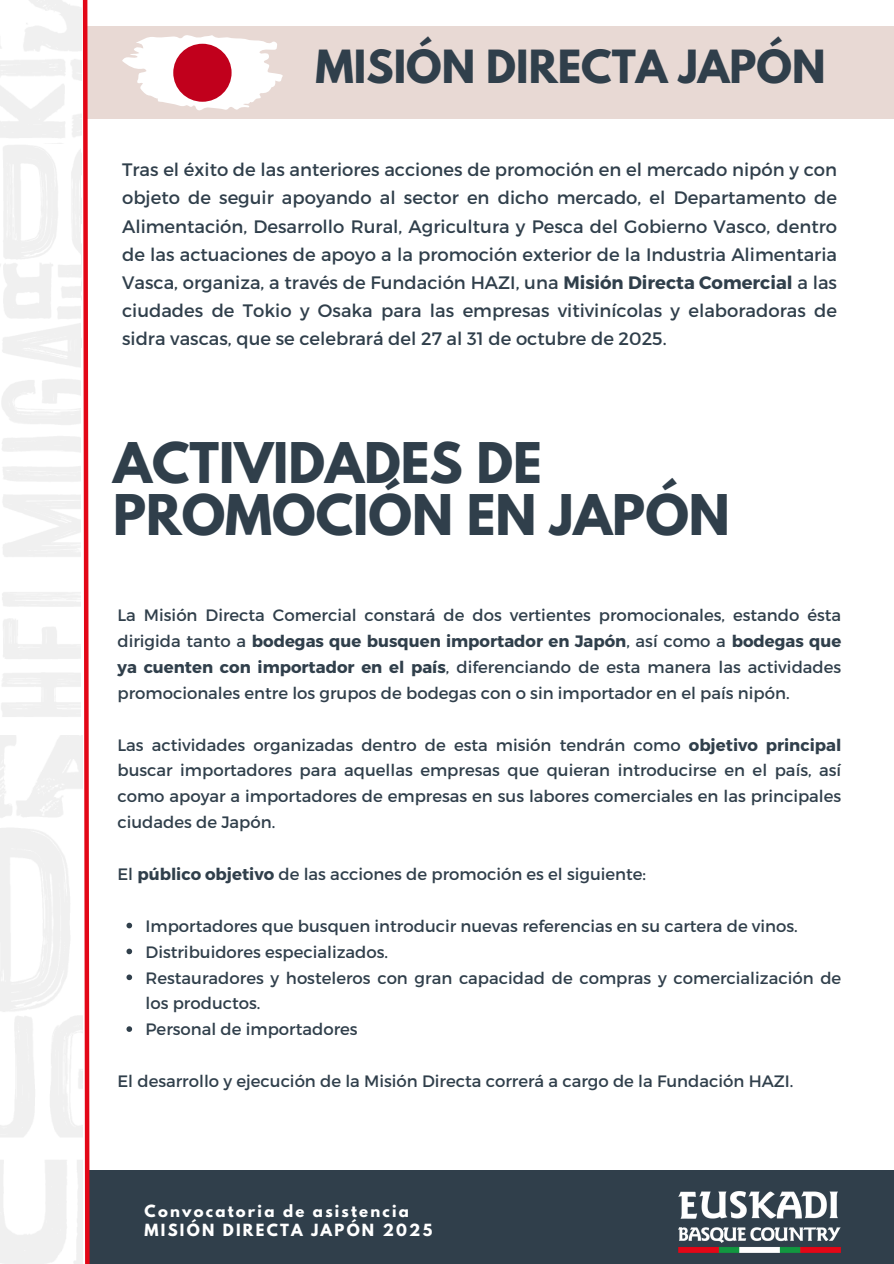
<style>
.page{position:relative;width:894px;height:1264px;background:#fff}
.page>*{position:absolute;margin:0;border:0;box-sizing:border-box;transform-origin:0 0}
.t1{font:700 49.65px/52.8px "League Spartan";color:#303f4b}
.t2{font:700 40.5px "League Spartan";color:#303f4b}
.t3{font:18px/28.2px "Montserrat";color:#303f4b;text-align:justify}
.t4{font:16.5px/25.8px "Montserrat";color:#303f4b;text-align:justify}
.t5{font:700 14.85px "League Spartan";letter-spacing:.15em;color:#fff}
.s1{font-weight:700}
</style>
<div class="page">
<div style="left:86px;top:1170px;width:807px;height:93px;background:#303f4b"></div>
<img style="left:678px;top:1191px;width:162px;height:61px">
<div style="left:85px;top:27px;width:808px;height:92px;background:#e8d9d4"></div>
<svg style="left:81px;top:0;width:11px;height:1263px"></svg>
<svg style="left:122px;top:35px;width:161px;height:75px"></svg>
<div style="left:173px;top:44px;width:58px;height:58px;background:#c1001c;border-radius:50%"></div>
<svg style="left:126px;top:922px;width:6px;height:6px"></svg>
<svg style="left:126px;top:948px;width:6px;height:6px"></svg>
<svg style="left:126px;top:974px;width:6px;height:6px"></svg>
<svg style="left:126px;top:1026px;width:6px;height:5px"></svg>
<h3 class="t2" style="left:315px;top:47px;width:511px">MISIÓN DIRECTA JAPÓN</h3>
<p class="t3" style="left:122px;top:155px;width:716px">Tras el éxito de las anteriores acciones de promoción en el mercado nipón y con objeto de seguir apoyando al sector en dicho mercado, el Departamento de Alimentación, Desarrollo Rural, Agricultura y Pesca del Gobierno Vasco, dentro de las actuaciones de apoyo a la promoción exterior de la Industria Alimentaria Vasca, organiza, a través de Fundación HAZI, una <span class="s1">Misión Directa Comercial</span> a las ciudades de Tokio y Osaka para las empresas vitivinícolas y elaboradoras de sidra vascas, que se celebrará del 27 al 31 de octubre de 2025.</p>
<h3 class="t1" style="left:113px;top:442px;width:618px">ACTIVIDADES DE<br>PROMOCIÓN EN JAPÓN</h3>
<h1 class="t4" style="left:117px;top:601px;width:725px">La Misión Directa Comercial constará de dos vertientes promocionales, estando ésta dirigida tanto a <span class="s1">bodegas que busquen importador en Japón</span>, así como a <span class="s1">bodegas que ya cuenten con importador en el país</span>, diferenciando de esta manera las actividades promocionales entre los grupos de bodegas con o sin importador en el país nipón.</h1>
<h3 class="t4" style="left:117px;top:731px;width:725px">Las actividades organizadas dentro de esta misión tendrán como <span class="s1">objetivo principal </span>buscar importadores para aquellas empresas que quieran introducirse en el país, así como apoyar a importadores de empresas en sus labores comerciales en las principales ciudades de Japón.</h3>
<h3 class="t4" style="left:117px;top:860px;width:530px">El <span class="s1">público objetivo</span> de las acciones de promoción es el siguiente:</h3>
<h3 class="t4" style="left:145px;top:912px;width:653px">Importadores que busquen introducir nuevas referencias en su cartera de vinos.</h3>
<p class="t4" style="left:145px;top:938px;width:244px">Distribuidores especializados.</p>
<p class="t4" style="left:145px;top:963px;width:697px">Restauradores y hosteleros con gran capacidad de compras y comercialización de los productos.</p>
<p class="t4" style="left:145px;top:1015px;width:214px">Personal de importadores</p>
<p class="t4" style="left:117px;top:1067px;width:677px">El desarrollo y ejecución de la Misión Directa correrá a cargo de la Fundación HAZI.</p>
<p class="t5" style="left:144px;top:1203px;width:266px">Convocatoria de asistencia</p>
<h2 class="t5" style="left:144px;top:1222px;width:289px">MISIÓN DIRECTA JAPÓN 2025</h2>
<p class="t5" style="left:144px;top:1203px;width:431px">Un análisis de la campaña de redes sociales</p>
<p class="t5" style="left:144px;top:1222px;width:227px">Enero - Marzo de 2020</p>
</div>
